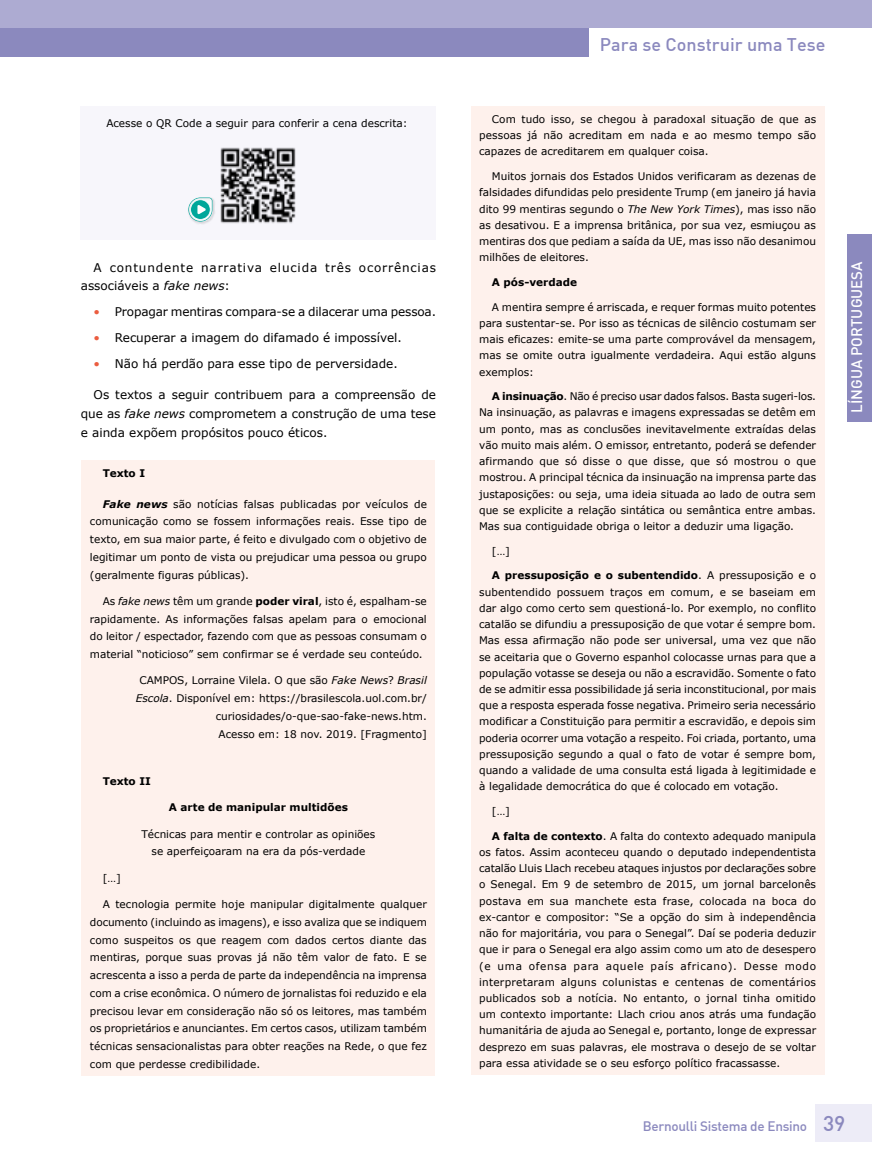
<style>
.page{position:relative;width:872px;height:1170px;background:#fff}
.page>*{position:absolute;margin:0;border:0;box-sizing:border-box;transform-origin:0 0}
.t1{font:500 18px "DIN";color:#8b89be}
.t2{font:500 15px "DIN";color:#fff}
.t3{font:500 13.5px "DIN Alternate";letter-spacing:-.02em;color:#8b89be}
.t4{font:12px/18.8px "Verdana";color:#000;text-align:justify}
.t5{font:12px/18.8px "Verdana";letter-spacing:.07em;color:#000}
.t6{font:10.5px/16.2px "Verdana";color:#000;text-align:justify}
.t7{font:700 10.5px "Verdana";color:#000}
.s1{font-style:italic}
.s2{color:#eb5d40}
.s3{font-weight:700;font-style:italic}
.s4{font-weight:700}
.s5{font-family:"DIN";font-size:21px}
</style>
<div class="page">
<div style="left:0;top:28px;width:673px;height:28px;background:#8b89be"></div>
<div style="left:0;top:0;width:872px;height:28px;background:#adabd2"></div>
<div style="left:847px;top:234px;width:25px;height:187px;background:#8b89be"></div>
<div style="left:815px;top:1104px;width:57px;height:37px;background:#edecf7"></div>
<div style="left:81px;top:106px;width:355px;height:134px;background:#f7f6fb"></div>
<img style="left:220px;top:147px;width:76px;height:76px">
<div style="left:81px;top:460px;width:354px;height:616px;background:#fef1ec"></div>
<div style="left:470px;top:106px;width:354px;height:969px;background:#fef1ec"></div>
<img style="left:193px;top:198px;width:22px;height:26px">
<svg style="left:188px;top:197px;width:24px;height:24px"></svg>
<div style="left:589px;top:28px;width:283px;height:29px;background:#fff"></div>
<p class="t6" style="left:106px;top:115px;width:303px">Acesse o QR Code a seguir para conferir a cena descrita:</p>
<p class="t5" style="left:81px;top:258px;width:357px;text-indent:13px">A contundente narrativa elucida três ocorrências associáveis a <span class="s1">fake news</span>:</p>
<p class="t4" style="left:94px;top:302px;width:344px"><span class="s2">•</span> Propagar mentiras compara-se a dilacerar uma pessoa.</p>
<p class="t4" style="left:94px;top:328px;width:310px"><span class="s2">•</span> Recuperar a imagem do difamado é impossível.</p>
<p class="t4" style="left:94px;top:354px;width:306px"><span class="s2">•</span> Não há perdão para esse tipo de perversidade.</p>
<p class="t4" style="left:81px;top:385px;width:357px;text-indent:13px">Os textos a seguir contribuem para a compreensão de que as <span class="s1">fake news</span> comprometem a construção de uma tese e ainda expõem propósitos pouco éticos.</p>
<p class="t7" style="left:103px;top:466px;width:44px">Texto I</p>
<p class="t6" style="left:90px;top:494px;width:338px;line-height:17.7px;text-indent:13px"><span class="s3">Fake news</span> são notícias falsas publicadas por veículos de comunicação como se fossem informações reais. Esse tipo de texto, em sua maior parte, é feito e divulgado com o objetivo de legitimar um ponto de vista ou prejudicar uma pessoa ou grupo (geralmente figuras públicas).</p>
<p class="t6" style="left:90px;top:592px;width:338px;line-height:17.7px;text-indent:13px">As <span class="s1">fake news</span> têm um grande <span class="s4">poder viral</span>, isto é, espalham-se rapidamente. As informações falsas apelam para o emocional do leitor / espectador, fazendo com que as pessoas consumam o material “noticioso” sem confirmar se é verdade seu conteúdo.</p>
<p class="t6" style="left:136px;top:671px;width:293px;line-height:17.7px;text-align:right">CAMPOS, Lorraine Vilela. O que são <span class="s1">Fake News</span>? <span class="s1">Brasil Escola</span>. Disponível em: https://brasilescola.uol.com.br/ curiosidades/o-que-sao-fake-news.htm.<br>Acesso em: 18 nov. 2019. [Fragmento]</p>
<p class="t7" style="left:103px;top:773px;width:50px">Texto II</p>
<p class="t7" style="left:169px;top:800px;width:180px">A arte de manipular multidões</p>
<p class="t6" style="left:141px;top:824px;width:235px;line-height:17.7px;text-align:center">Técnicas para mentir e controlar as opiniões se aperfeiçoaram na era da pós-verdade</p>
<p class="t6" style="left:103px;top:869px;width:20px">[…]</p>
<p class="t6" style="left:90px;top:895px;width:338px;line-height:17.7px;text-indent:13px">A tecnologia permite hoje manipular digitalmente qualquer documento (incluindo as imagens), e isso avaliza que se indiquem como suspeitos os que reagem com dados certos diante das mentiras, porque suas provas já não têm valor de fato. E se acrescenta a isso a perda de parte da independência na imprensa com a crise econômica. O número de jornalistas foi reduzido e ela precisou levar em consideração não só os leitores, mas também os proprietários e anunciantes. Em certos casos, utilizam também técnicas sensacionalistas para obter reações na Rede, o que fez com que perdesse credibilidade.</p>
<h1 class="t1" style="left:600px;top:33px;width:227px">Para se Construir uma Tese</h1>
<p class="t6" style="left:479px;top:111px;width:338px;text-indent:13px">Com tudo isso, se chegou à paradoxal situação de que as pessoas já não acreditam em nada e ao mesmo tempo são capazes de acreditarem em qualquer coisa.</p>
<p class="t6" style="left:479px;top:168px;width:338px;text-indent:13px">Muitos jornais dos Estados Unidos verificaram as dezenas de falsidades difundidas pelo presidente Trump (em janeiro já havia dito 99 mentiras segundo o <span class="s1">The New York Times</span>), mas isso não as desativou. E a imprensa britânica, por sua vez, esmiuçou as mentiras dos que pediam a saída da UE, mas isso não desanimou milhões de eleitores.</p>
<p class="t7" style="left:492px;top:274px;width:87px">A pós-verdade</p>
<p class="t6" style="left:479px;top:298px;width:338px;text-indent:13px">A mentira sempre é arriscada, e requer formas muito potentes para sustentar-se. Por isso as técnicas de silêncio costumam ser mais eficazes: emite-se uma parte comprovável da mensagem, mas se omite outra igualmente verdadeira. Aqui estão alguns exemplos:</p>
<p class="t6" style="left:479px;top:388px;width:338px;text-indent:13px"><span class="s4">A insinuação</span>. Não é preciso usar dados falsos. Basta sugeri-los.<br>Na insinuação, as palavras e imagens expressadas se detêm em um ponto, mas as conclusões inevitavelmente extraídas delas vão muito mais além. O emissor, entretanto, poderá se defender afirmando que só disse o que disse, que só mostrou o que mostrou. A principal técnica da insinuação na imprensa parte das justaposições: ou seja, uma ideia situada ao lado de outra sem que se explicite a relação sintática ou semântica entre ambas.<br>Mas sua contiguidade obriga o leitor a deduzir uma ligação.</p>
<p class="t6" style="left:492px;top:542px;width:20px">[…]</p>
<p class="t6" style="left:479px;top:567px;width:338px;text-indent:13px"><span class="s4">A pressuposição e o subentendido</span>. A pressuposição e o subentendido possuem traços em comum, e se baseiam em dar algo como certo sem questioná-lo. Por exemplo, no conflito catalão se difundiu a pressuposição de que votar é sempre bom.<br>Mas essa afirmação não pode ser universal, uma vez que não se aceitaria que o Governo espanhol colocasse urnas para que a população votasse se deseja ou não a escravidão. Somente o fato de se admitir essa possibilidade já seria inconstitucional, por mais que a resposta esperada fosse negativa. Primeiro seria necessário modificar a Constituição para permitir a escravidão, e depois sim poderia ocorrer uma votação a respeito. Foi criada, portanto, uma pressuposição segundo a qual o fato de votar é sempre bom, quando a validade de uma consulta está ligada à legitimidade e à legalidade democrática do que é colocado em votação.</p>
<p class="t6" style="left:492px;top:803px;width:20px">[…]</p>
<p class="t6" style="left:479px;top:827px;width:338px;text-indent:13px"><span class="s4">A falta de contexto</span>. A falta do contexto adequado manipula os fatos. Assim aconteceu quando o deputado independentista catalão Lluis Llach recebeu ataques injustos por declarações sobre o Senegal. Em 9 de setembro de 2015, um jornal barcelonês postava em sua manchete esta frase, colocada na boca do ex-cantor e compositor: “Se a opção do sim à independência não for majoritária, vou para o Senegal”. Daí se poderia deduzir que ir para o Senegal era algo assim como um ato de desespero (e uma ofensa para aquele país africano). Desse modo interpretaram alguns colunistas e centenas de comentários publicados sob a notícia. No entanto, o jornal tinha omitido um contexto importante: Llach criou anos atrás uma fundação humanitária de ajuda ao Senegal e, portanto, longe de expressar desprezo em suas palavras, ele mostrava o desejo de se voltar para essa atividade se o seu esforço político fracassasse.</p>
<h2 class="t2" style="left:847px;top:412px;width:153px;rotate:-90deg">LÍNGUA PORTUGUESA</h2>
<p class="t3" style="left:643px;top:1117px;width:204px">Bernoulli Sistema de Ensino <span class="s5">39</span></p>
</div>
